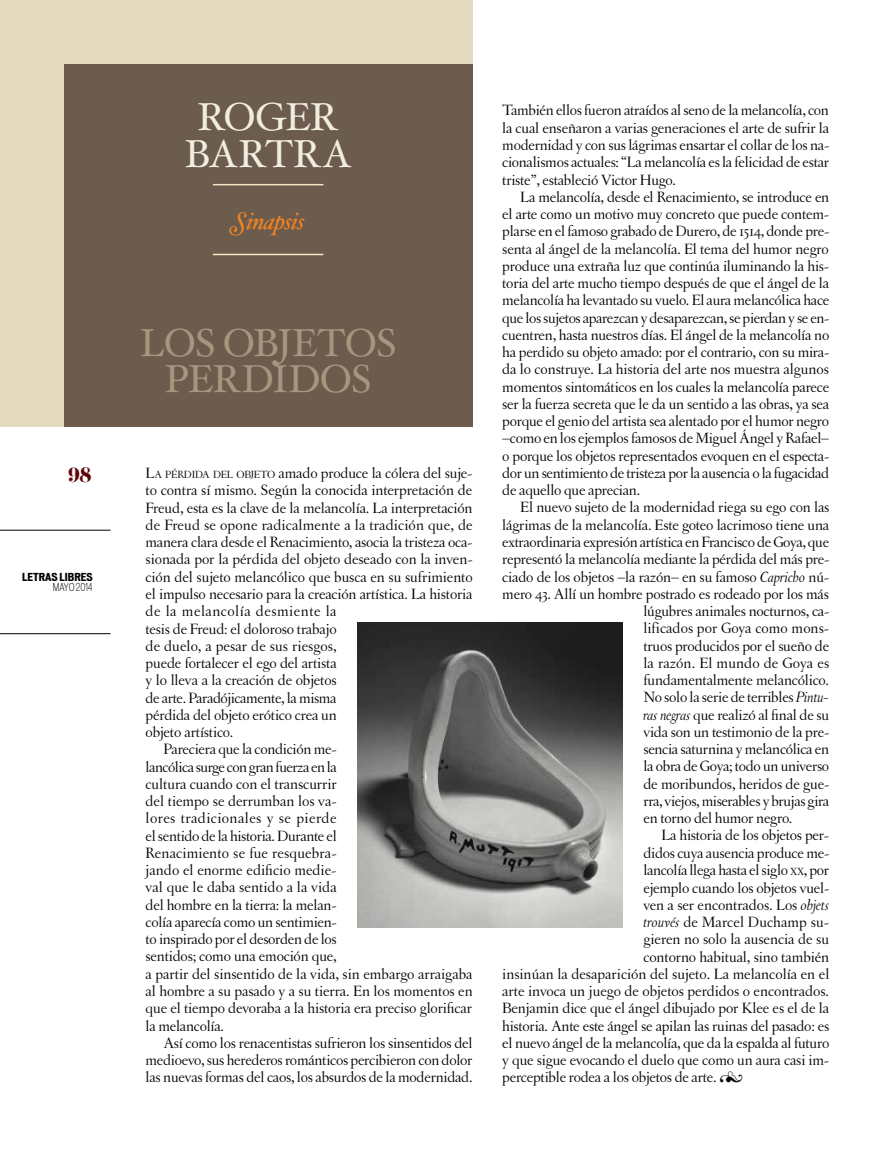
<style>
.page{position:relative;width:893px;height:1149px;background:#fff}
.page>*{position:absolute;margin:0;border:0;box-sizing:border-box;transform-origin:0 0}
.t1{font:39px/36px "Hoefler Txt";letter-spacing:-.015em;color:#a9957f;text-align:center}
.t2{font:39px/36px "Hoefler Txt";letter-spacing:-.015em;color:#f2ede1;text-align:center}
.t3{font:italic 24px "Hoefler Txt Swash";letter-spacing:-.025em;color:#f58220}
.t4{font:18px "Eloquent JF";color:#5f0708}
.t5{font:15.75px/17.2px "Letras Oldstyle";letter-spacing:-.015em;color:#000;text-align:justify}
.t6{font:15.75px "Letras Oldstyle";letter-spacing:.005em;color:#000}
.t7{font:15.75px "Letras Oldstyle";letter-spacing:.01em;color:#000}
.t8{font:15.75px "Letras Oldstyle";letter-spacing:.025em;color:#000}
.t9{font:15.75px "Letras Oldstyle";letter-spacing:.03em;color:#000}
.t10{font:700 expanded 10.5px "Vonnes";color:#000}
.t11{font:300 condensed 10.5px "Vonnes";letter-spacing:-.005em;color:#000}
.s1{font-style:inherit}
.s2{font-size:10.95px}
.s3{font-style:italic}
.s4{font-family:"Hoefler Txt Fleurons";font-size:15px}
</style>
<div class="page">
<hr style="left:0;top:633px;width:111px;height:1px;background:#000">
<hr style="left:0;top:529px;width:111px;height:1px;background:#000">
<div style="left:0;top:0;width:472px;height:426px;background:#e3dac0"></div>
<div style="left:64px;top:64px;width:408px;height:362px;background:#6b5c4e"></div>
<hr style="left:213px;top:254px;width:110px;height:1px;background:#f3e7c7">
<hr style="left:213px;top:184px;width:110px;height:1px;background:#f3e7c7">
<img style="left:358px;top:622px;width:264px;height:304px">
<p class="t4" style="left:68px;top:462px;width:25px">98</p>
<p class="t10" style="left:22px;top:570px;width:72px">LETRAS LIBRES</p>
<p class="t11" style="left:53px;top:581px;width:41px">MAYO 2014</p>
<h1 class="t2" style="left:185px;top:98px;width:168px">ROGER<br>BARTRA</h1>
<h2 class="t3" style="left:232px;top:206px;width:74px">Sinapsis</h2>
<h1 class="t1" style="left:140px;top:323px;width:258px">LOS OBJETOS<br>PERDIDOS</h1>
<p class="t5" style="left:146px;top:464px;width:328px"><span class="s1">L</span><span class="s2">A PÉRDIDA DEL OBJETO</span> amado produce la cólera del suje-</p>
<p class="t5" style="left:146px;top:481px;width:328px">to contra sí mismo. Según la conocida interpretación de</p>
<p class="t5" style="left:146px;top:499px;width:328px">Freud, esta es la clave de la melancolía. La interpretación</p>
<p class="t7" style="left:146px;top:516px;width:329px">de Freud se opone radicalmente a la tradición que, de</p>
<p class="t5" style="left:146px;top:533px;width:328px">manera clara desde el Renacimiento, asocia la tristeza oca-</p>
<p class="t5" style="left:146px;top:550px;width:329px">sionada por la pérdida del objeto deseado con la inven-</p>
<p class="t5" style="left:146px;top:568px;width:329px">ción del sujeto melancólico que busca en su sufrimiento</p>
<p class="t5" style="left:146px;top:585px;width:328px">el impulso necesario para la creación artística. La historia</p>
<p class="t9" style="left:146px;top:602px;width:193px">de la melancolía desmiente la</p>
<p class="t5" style="left:146px;top:619px;width:193px">tesis de Freud: el doloroso trabajo</p>
<p class="t6" style="left:146px;top:636px;width:193px">de duelo, a pesar de sus riesgos,</p>
<p class="t5" style="left:146px;top:654px;width:193px">puede fortalecer el ego del artista</p>
<p class="t5" style="left:146px;top:671px;width:193px">y lo lleva a la creación de objetos</p>
<p class="t5" style="left:146px;top:688px;width:192px">de arte. Paradójicamente, la misma</p>
<p class="t5" style="left:146px;top:706px;width:193px">pérdida del objeto erótico crea un</p>
<p class="t5" style="left:146px;top:723px;width:89px">objeto artístico.</p>
<p class="t5" style="left:164px;top:740px;width:175px">Pareciera que la condición me-</p>
<p class="t5" style="left:146px;top:757px;width:193px">lancólica surge con gran fuerza en la</p>
<p class="t5" style="left:146px;top:775px;width:193px">cultura cuando con el transcurrir</p>
<p class="t5" style="left:146px;top:792px;width:193px">del tiempo se derrumban los va-</p>
<p class="t8" style="left:146px;top:809px;width:192px">lores tradicionales y se pierde</p>
<p class="t5" style="left:146px;top:826px;width:193px">el sentido de la historia. Durante el</p>
<p class="t7" style="left:146px;top:843px;width:193px">Renacimiento se fue resquebra-</p>
<p class="t5" style="left:146px;top:861px;width:192px">jando el enorme edificio medie-</p>
<p class="t5" style="left:146px;top:878px;width:193px">val que le daba sentido a la vida</p>
<p class="t5" style="left:146px;top:895px;width:193px">del hombre en la tierra: la melan-</p>
<p class="t5" style="left:146px;top:913px;width:193px">colía aparecía como un sentimien-</p>
<p class="t5" style="left:146px;top:930px;width:193px">to inspirado por el desorden de los</p>
<p class="t5" style="left:146px;top:947px;width:193px">sentidos; como una emoción que,</p>
<p class="t5" style="left:146px;top:964px;width:329px">a partir del sinsentido de la vida, sin embargo arraigaba</p>
<p class="t5" style="left:146px;top:982px;width:329px">al hombre a su pasado y a su tierra. En los momentos en</p>
<p class="t5" style="left:146px;top:999px;width:328px">que el tiempo devoraba a la historia era preciso glorificar</p>
<p class="t5" style="left:146px;top:1016px;width:80px">la melancolía.</p>
<p class="t5" style="left:164px;top:1033px;width:310px">Así como los renacentistas sufrieron los sinsentidos del</p>
<p class="t5" style="left:146px;top:1051px;width:328px">medioevo, sus herederos románticos percibieron con dolor</p>
<p class="t5" style="left:146px;top:1068px;width:328px">las nuevas formas del caos, los absurdos de la modernidad.</p>
<p class="t5" style="left:502px;top:102px;width:328px">También ellos fueron atraídos al seno de la melancolía, con la cual enseñaron a varias generaciones el arte de sufrir la modernidad y con sus lágrimas ensartar el collar de los na&shy;cionalismos actuales: “La melancolía es la felicidad de estar triste”, estableció Victor Hugo.</p>
<p class="t5" style="left:502px;top:188px;width:329px;text-indent:18px">La melancolía, desde el Renacimiento, se introduce en el arte como un motivo muy concreto que puede contem&shy;plarse en el famoso grabado de Durero, de 1514, donde pre&shy;senta al ángel de la melancolía. El tema del humor negro produce una extraña luz que continúa iluminando la his&shy;toria del arte mucho tiempo después de que el ángel de la melancolía ha levantado su vuelo. El aura melancólica hace que los sujetos aparezcan y desaparezcan, se pierdan y se en&shy;cuentren, hasta nuestros días. El ángel de la melancolía no ha perdido su objeto amado: por el contrario, con su mira&shy;da lo construye. La historia del arte nos muestra algunos momentos sintomáticos en los cuales la melancolía parece ser la fuerza secreta que le da un sentido a las obras, ya sea porque el genio del artista sea alentado por el humor negro –como en los ejemplos famosos de Miguel Ángel y Rafael– o porque los objetos representados evoquen en el especta&shy;dor un sentimiento de tristeza por la ausencia o la fugacidad de aquello que aprecian.</p>
<p class="t5" style="left:520px;top:498px;width:311px">El nuevo sujeto de la modernidad riega su ego con las</p>
<p class="t5" style="left:502px;top:516px;width:329px">lágrimas de la melancolía. Este goteo lacrimoso tiene una</p>
<p class="t5" style="left:502px;top:533px;width:328px">extraordinaria expresión artística en Francisco de Goya, que</p>
<p class="t5" style="left:502px;top:550px;width:328px">representó la melancolía mediante la pérdida del más pre-</p>
<p class="t5" style="left:502px;top:567px;width:328px">ciado de los objetos –la razón– en su famoso <span class="s3">Capricho</span> nú-</p>
<p class="t5" style="left:502px;top:585px;width:328px">mero 43. Allí un hombre postrado es rodeado por los más</p>
<p class="t5" style="left:643px;top:602px;width:187px">lúgubres animales nocturnos, ca-</p>
<p class="t5" style="left:643px;top:619px;width:187px">lificados por Goya como mons-</p>
<p class="t5" style="left:643px;top:636px;width:187px">truos producidos por el sueño de</p>
<p class="t6" style="left:643px;top:653px;width:187px">la razón. El mundo de Goya es</p>
<p class="t5" style="left:643px;top:671px;width:187px">fundamentalmente melancólico.</p>
<p class="t5" style="left:643px;top:688px;width:187px">No solo la serie de terribles <span class="s3">Pintu-</span></p>
<p class="t5" style="left:643px;top:705px;width:187px"><span class="s3">ras negras</span> que realizó al final de su</p>
<p class="t5" style="left:643px;top:723px;width:187px">vida son un testimonio de la pre-</p>
<p class="t5" style="left:643px;top:740px;width:187px">sencia saturnina y melancólica en</p>
<p class="t5" style="left:643px;top:757px;width:187px">la obra de Goya; todo un universo</p>
<p class="t5" style="left:643px;top:774px;width:187px">de moribundos, heridos de gue-</p>
<p class="t5" style="left:643px;top:792px;width:187px">rra, viejos, miserables y brujas gira</p>
<p class="t5" style="left:643px;top:809px;width:151px">en torno del humor negro.</p>
<p class="t5" style="left:661px;top:826px;width:169px">La historia de los objetos per-</p>
<p class="t5" style="left:643px;top:843px;width:187px">didos cuya ausencia produce me-</p>
<p class="t5" style="left:643px;top:861px;width:187px">lancolía llega hasta el siglo <span class="s2">XX</span>, por</p>
<p class="t5" style="left:643px;top:878px;width:187px">ejemplo cuando los objetos vuel-</p>
<p class="t5" style="left:643px;top:895px;width:187px">ven a ser encontrados. Los <span class="s3">objets</span></p>
<p class="t6" style="left:643px;top:912px;width:187px"><span class="s3">trouvés</span> de Marcel Duchamp su-</p>
<p class="t5" style="left:643px;top:930px;width:187px">gieren no solo la ausencia de su</p>
<p class="t5" style="left:643px;top:947px;width:187px">contorno habitual, sino también</p>
<p class="t5" style="left:502px;top:964px;width:329px">insinúan la desaparición del sujeto. La melancolía en el</p>
<p class="t5" style="left:502px;top:982px;width:328px">arte invoca un juego de objetos perdidos o encontrados.</p>
<p class="t5" style="left:502px;top:999px;width:328px">Benjamin dice que el ángel dibujado por Klee es el de la</p>
<p class="t5" style="left:502px;top:1016px;width:328px">historia. Ante este ángel se apilan las ruinas del pasado: es</p>
<p class="t5" style="left:502px;top:1033px;width:328px">el nuevo ángel de la melancolía, que da la espalda al futuro</p>
<p class="t5" style="left:502px;top:1051px;width:328px">y que sigue evocando el duelo que como un aura casi im-</p>
<p class="t5" style="left:502px;top:1068px;width:242px">perceptible rodea a los objetos de arte. <span class="s4">6</span></p>
</div>
